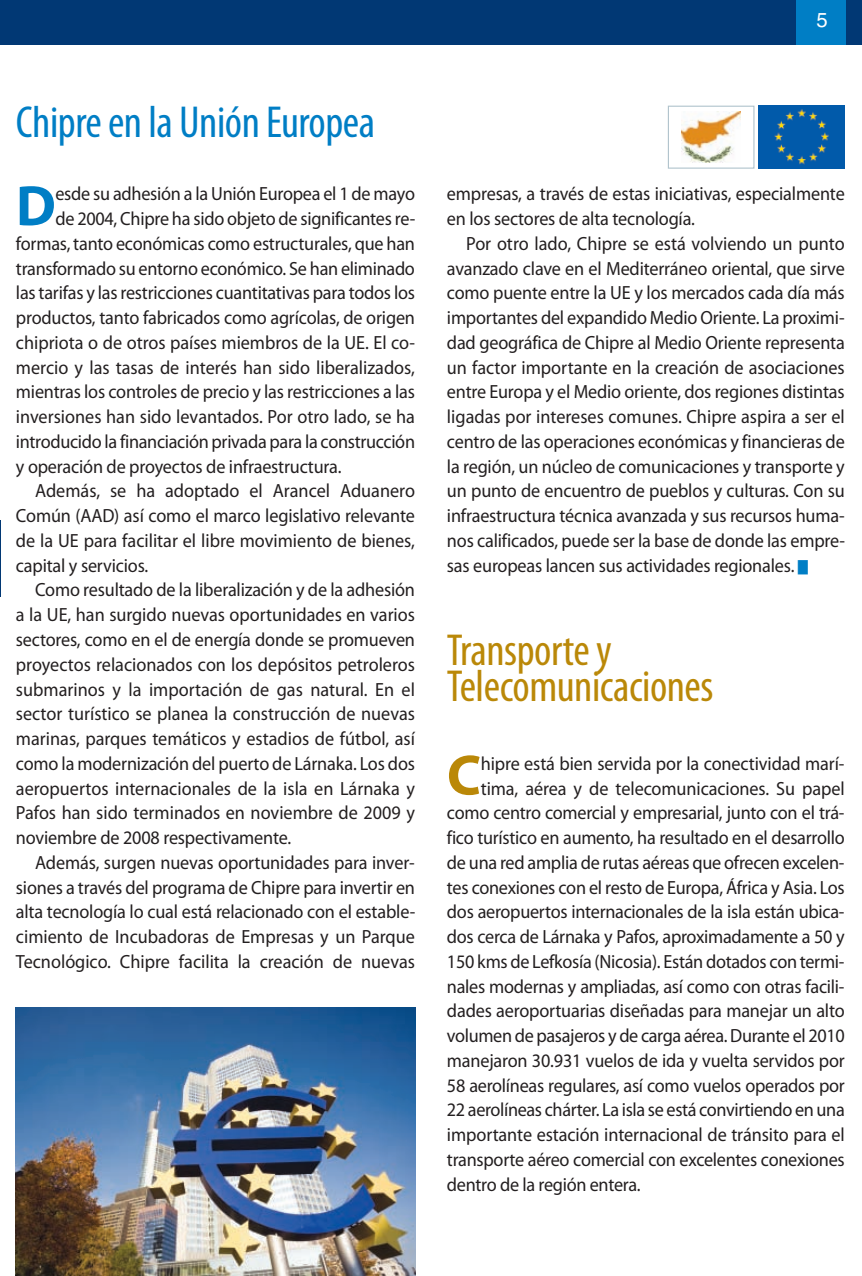
<style>
.page{position:relative;width:862px;height:1276px;background:#fff}
.page>*{position:absolute;margin:0;border:0;box-sizing:border-box;transform-origin:0 0}
.t1{font:700 57.38px "Myriad Pro";color:#007ec5}
.t2{font:700 57.38px "Myriad Pro";color:#ba8808}
.t3{font:condensed 45px/36px "Myriad Pro";letter-spacing:-.01em;color:#ba8808}
.t4{font:condensed 45px "Myriad Pro";letter-spacing:-.01em;color:#007ec5}
.t5{font:20.25px "Helvetica";color:#fff}
.t6{font:19.12px/24.8px "Myriad Pro";letter-spacing:-.01em;color:#231f20;scale:.95 1}
.s1{color:#007ec5}
</style>
<div class="page">
<hr style="left:0;top:520px;width:1px;height:756px;background:#007ec5">
<img style="left:16px;top:1007px;width:399px;height:269px">
<div style="left:0;top:0;width:861px;height:44px;background:#013874"></div>
<hr style="left:0;top:0;width:1px;height:521px;background:#79aede">
<hr style="left:0;top:520px;width:1px;height:76px;background:#013874">
<img style="left:758px;top:106px;width:86px;height:63px">
<img style="left:681px;top:112px;width:59px;height:51px">
<div style="left:667px;top:106px;width:87px;height:63px;border:1px solid #b0c3cc"></div>
<div style="left:796px;top:0;width:49px;height:45px;background:#007ec5"></div>
<h2 class="t4" style="left:16px;top:106px;width:360px">Chipreen la Unión Europea</h2>
<h1 class="t1" style="left:16px;top:184px;width:41px">D</h1>
<p class="t6" style="left:55px;top:183px;width:380px">esde su adhesión a la Unión Europea el 1 de mayo</p>
<p class="t6" style="left:55px;top:208px;width:380px">de 2004, Chipre ha sido objeto de significantes re-</p>
<p class="t6" style="left:16px;top:233px;width:421px">formas, tanto económicas como estructurales, que han</p>
<p class="t6" style="left:16px;top:257px;width:421px">transformado su entorno económico. Se han eliminado</p>
<p class="t6" style="left:16px;top:282px;width:421px">las tarifas y las restricciones cuantitativas para todos los</p>
<p class="t6" style="left:16px;top:307px;width:421px">productos, tanto fabricados como agrícolas, de origen</p>
<p class="t6" style="left:16px;top:332px;width:421px">chipriota o de otros países miembros de la UE. El co-</p>
<p class="t6" style="left:16px;top:356px;width:421px">mercio y las tasas de interés han sido liberalizados,</p>
<p class="t6" style="left:16px;top:381px;width:421px">mientras los controles de precio y las restricciones a las</p>
<p class="t6" style="left:16px;top:406px;width:421px">inversiones han sido levantados. Por otro lado, se ha</p>
<p class="t6" style="left:16px;top:431px;width:421px">introducido la financiación privada para la construcción</p>
<p class="t6" style="left:16px;top:455px;width:344px">y operación de proyectos de infraestructura.</p>
<p class="t6" style="left:35px;top:480px;width:401px">Además, se ha adoptado el Arancel Aduanero</p>
<p class="t6" style="left:16px;top:505px;width:421px">Común (AAD) así como el marco legislativo relevante</p>
<p class="t6" style="left:16px;top:530px;width:421px">de la UE para facilitar el libre movimiento de bienes,</p>
<p class="t6" style="left:16px;top:554px;width:141px">capital y servicios.</p>
<p class="t6" style="left:35px;top:579px;width:401px">Como resultado de la liberalización y de la adhesión</p>
<p class="t6" style="left:16px;top:604px;width:421px">a la UE, han surgido nuevas oportunidades en varios</p>
<p class="t6" style="left:16px;top:629px;width:421px">sectores, como en el de energía donde se promueven</p>
<p class="t6" style="left:16px;top:653px;width:421px">proyectos relacionados con los depósitos petroleros</p>
<p class="t6" style="left:16px;top:678px;width:421px">submarinos y la importación de gas natural. En el</p>
<p class="t6" style="left:16px;top:703px;width:421px">sector turístico se planea la construcción de nuevas</p>
<p class="t6" style="left:16px;top:728px;width:421px">marinas, parques temáticos y estadios de fútbol, así</p>
<p class="t6" style="left:16px;top:752px;width:421px">como la modernización del puerto de Lárnaka. Los dos</p>
<p class="t6" style="left:16px;top:777px;width:421px">aeropuertos internacionales de la isla en Lárnaka y</p>
<p class="t6" style="left:16px;top:802px;width:421px">Pafos han sido terminados en noviembre de 2009 y</p>
<p class="t6" style="left:16px;top:827px;width:291px">noviembre de 2008 respectivamente.</p>
<p class="t6" style="left:35px;top:851px;width:401px">Además, surgen nuevas oportunidades para inver-</p>
<p class="t6" style="left:16px;top:876px;width:421px">siones a través del programa de Chipre para invertir en</p>
<p class="t6" style="left:16px;top:901px;width:421px">alta tecnología lo cual está relacionado con el estable-</p>
<p class="t6" style="left:16px;top:926px;width:421px">cimiento de Incubadoras de Empresas y un Parque</p>
<p class="t6" style="left:16px;top:950px;width:421px">Tecnológico. Chipre facilita la creación de nuevas</p>
<p class="t5" style="left:816px;top:12px;width:13px">5</p>
<p class="t6" style="left:446px;top:183px;width:420px">empresas, a través de estas iniciativas, especialmente en los sectores de alta tecnología.</p>
<p class="t6" style="left:446px;top:233px;width:420px;text-align:justify;text-indent:19px">Por otro lado, Chipre se está volviendo un punto avanzado clave en el Mediterráneo oriental, que sirve como puente entre la UE y los mercados cada día más importantes del expandido Medio Oriente. La proximi&shy;dad geográfica de Chipre al Medio Oriente representa un factor importante en la creación de asociaciones entre Europa y el Medio oriente, dos regiones distintas ligadas por intereses comunes. Chipre aspira a ser el centro de las operaciones económicas y financieras de la región, un núcleo de comunicaciones y transporte y un punto de encuentro de pueblos y culturas. Con su infraestructura técnica avanzada y sus recursos huma&shy;nos calificados, puede ser la base de donde las empre&shy;sas europeas lancen sus actividades regionales. <span class="s1">■</span></p>
<h2 class="t3" style="left:446px;top:635px;width:268px">Transportey<br>Telecomunicaciones</h2>
<h1 class="t2" style="left:446px;top:753px;width:36px">C</h1>
<p class="t6" style="left:480px;top:752px;width:384px">hipre está bien servida por la conectividad marí-</p>
<p class="t6" style="left:480px;top:777px;width:384px">tima, aérea y de telecomunicaciones. Su papel</p>
<p class="t6" style="left:446px;top:802px;width:419px">como centro comercial y empresarial, junto con el trá-</p>
<p class="t6" style="left:446px;top:827px;width:420px">fico turístico en aumento, ha resultado en el desarrollo</p>
<p class="t6" style="left:446px;top:851px;width:419px">de una red amplia de rutas aéreas que ofrecen excelen-</p>
<p class="t6" style="left:446px;top:876px;width:420px">tes conexiones con el resto de Europa, África y Asia. Los</p>
<p class="t6" style="left:446px;top:901px;width:419px">dos aeropuertos internacionales de la isla están ubica-</p>
<p class="t6" style="left:446px;top:926px;width:420px">dos cerca de Lárnaka y Pafos, aproximadamente a 50 y</p>
<p class="t6" style="left:446px;top:950px;width:419px">150 kms de Lefkosía (Nicosia). Están dotados con termi-</p>
<p class="t6" style="left:446px;top:975px;width:420px">nales modernas y ampliadas, así como con otras facili-</p>
<p class="t6" style="left:446px;top:1000px;width:420px">dades aeroportuarias diseñadas para manejar un alto</p>
<p class="t6" style="left:446px;top:1025px;width:420px">volumen de pasajeros y de carga aérea. Durante el 2010</p>
<p class="t6" style="left:446px;top:1049px;width:420px">manejaron 30.931 vuelos de ida y vuelta servidos por</p>
<p class="t6" style="left:446px;top:1074px;width:420px">58 aerolíneas regulares, así como vuelos operados por</p>
<p class="t6" style="left:446px;top:1099px;width:420px">22 aerolíneas chárter. La isla se está convirtiendo en una</p>
<p class="t6" style="left:446px;top:1124px;width:420px">importante estación internacional de tránsito para el</p>
<p class="t6" style="left:446px;top:1148px;width:420px">transporte aéreo comercial con excelentes conexiones</p>
<p class="t6" style="left:446px;top:1173px;width:205px">dentro de la región entera.</p>
</div>
